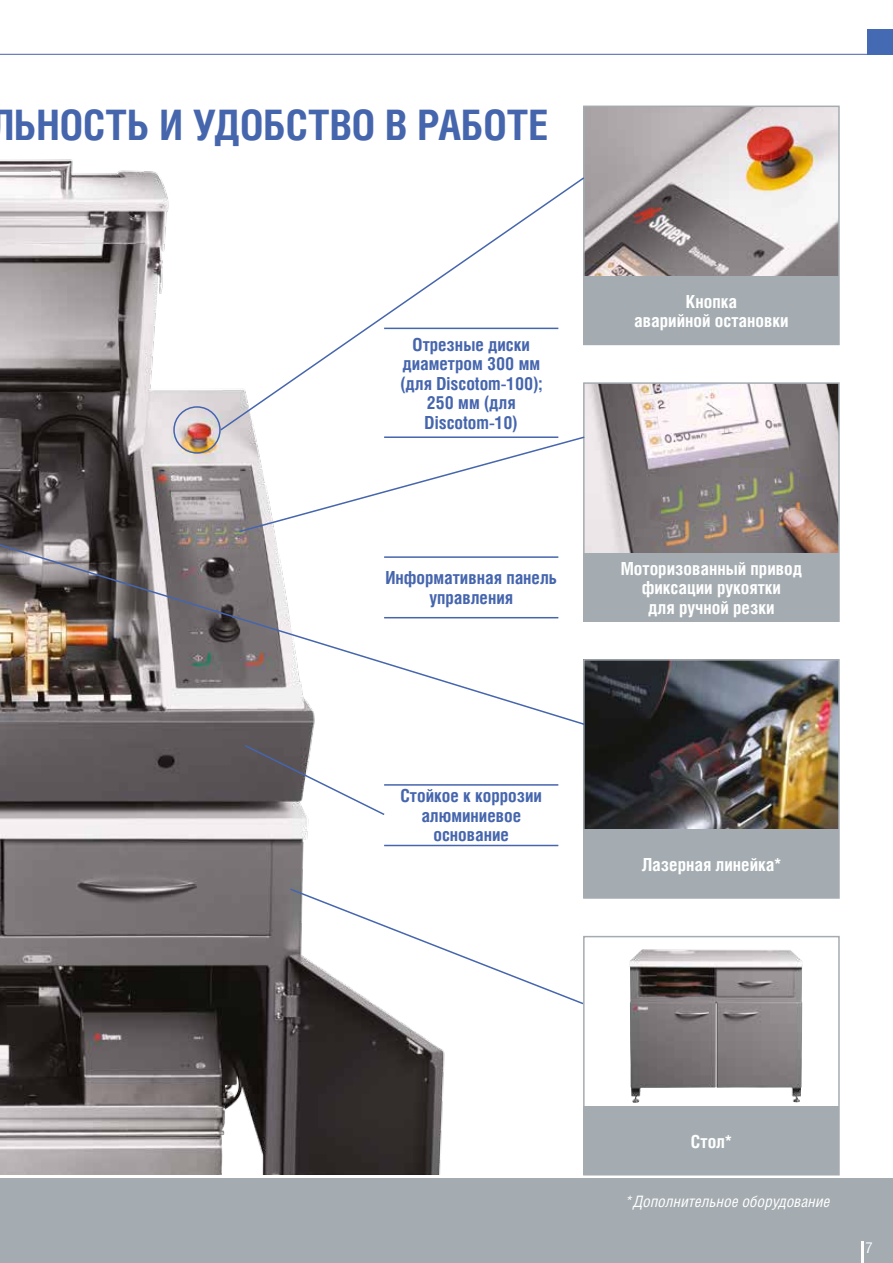
<style>
.page{position:relative;width:893px;height:1263px;background:#fff}
.page>*{position:absolute;margin:0;border:0;box-sizing:border-box;transform-origin:0 0}
.t1{font:700 42px "Helios Cond C";color:#4565ad}
.t2{font:700 18px/19.5px "Helios Cond C";color:#4565ad;text-align:center}
.t3{font:700 18px/19.5px "Helios Cond C";color:#fff;text-align:center}
.t4{font:italic 15.75px "Helios Cond C";color:#fff}
.t5{font:15px "Helios Cond C";color:#fff}
</style>
<div class="page">
<div style="left:0;top:1178px;width:893px;height:85px;background:#a4acb1"></div>
<hr style="left:861px;top:1241px;width:2px;height:22px;background:#fff">
<hr style="left:0;top:54px;width:893px;height:1px;background:#4565ad">
<div style="left:867px;top:29px;width:26px;height:26px;background:#436ab3"></div>
<img style="left:0;top:159px;width:479px;height:1015px">
<img style="left:586px;top:109px;width:251px;height:167px">
<div style="left:583px;top:106px;width:257px;height:239px;border:2px solid #a4acb1"></div>
<div style="left:584px;top:276px;width:255px;height:68px;background:#a4acb1"></div>
<img style="left:629px;top:949px;width:174px;height:154px">
<div style="left:583px;top:936px;width:257px;height:239px;border:2px solid #a4acb1"></div>
<img style="left:586px;top:662px;width:251px;height:168px">
<div style="left:583px;top:659px;width:257px;height:240px;border:2px solid #a4acb1"></div>
<img style="left:586px;top:385px;width:251px;height:168px">
<div style="left:583px;top:382px;width:257px;height:240px;border:2px solid #a4acb1"></div>
<div style="left:584px;top:553px;width:255px;height:68px;background:#a4acb1"></div>
<div style="left:584px;top:830px;width:255px;height:68px;background:#a4acb1"></div>
<div style="left:584px;top:1107px;width:255px;height:68px;background:#a4acb1"></div>
<div style="left:173px;top:406px;width:48px;height:48px;border:2px solid #4565ad;border-radius:50%"></div>
<hr style="left:384px;top:784px;width:174px;height:2px;background:#4565ad">
<hr style="left:384px;top:845px;width:174px;height:1px;background:#4565ad">
<svg style="left:219px;top:176px;width:367px;height:256px"></svg>
<svg style="left:238px;top:435px;width:348px;height:98px"></svg>
<svg style="left:0;top:542px;width:586px;height:184px"></svg>
<svg style="left:289px;top:887px;width:296px;height:118px"></svg>
<svg style="left:243px;top:744px;width:143px;height:72px"></svg>
<h1 class="t1" style="left:-11px;top:100px;width:560px">ЛЬНОСТЬ И УДОБСТВО В РАБОТЕ</h1>
<p class="t2" style="left:400px;top:334px;width:143px">Отрезные диски диаметром 300 мм (для Discotom-100);<br>250 мм (для<br>Discotom-10)</p>
<p class="t2" style="left:385px;top:567px;width:173px">Информативная панель управления</p>
<p class="t3" style="left:634px;top:291px;width:156px">Кнопка<br>аварийной остановки</p>
<p class="t3" style="left:621px;top:558px;width:183px">Моторизованный привод фиксации рукоятки<br>для ручной резки</p>
<p class="t2" style="left:400px;top:785px;width:143px">Стойкое к коррозии алюминиевое основание</p>
<p class="t3" style="left:642px;top:854px;width:141px">Лазерная линейка*</p>
<p class="t3" style="left:691px;top:1131px;width:42px">Стол*</p>
<p class="t4" style="left:626px;top:1192px;width:206px">*Дополнительное оборудование</p>
<p class="t5" style="left:865px;top:1239px;width:9px">7</p>
</div>
